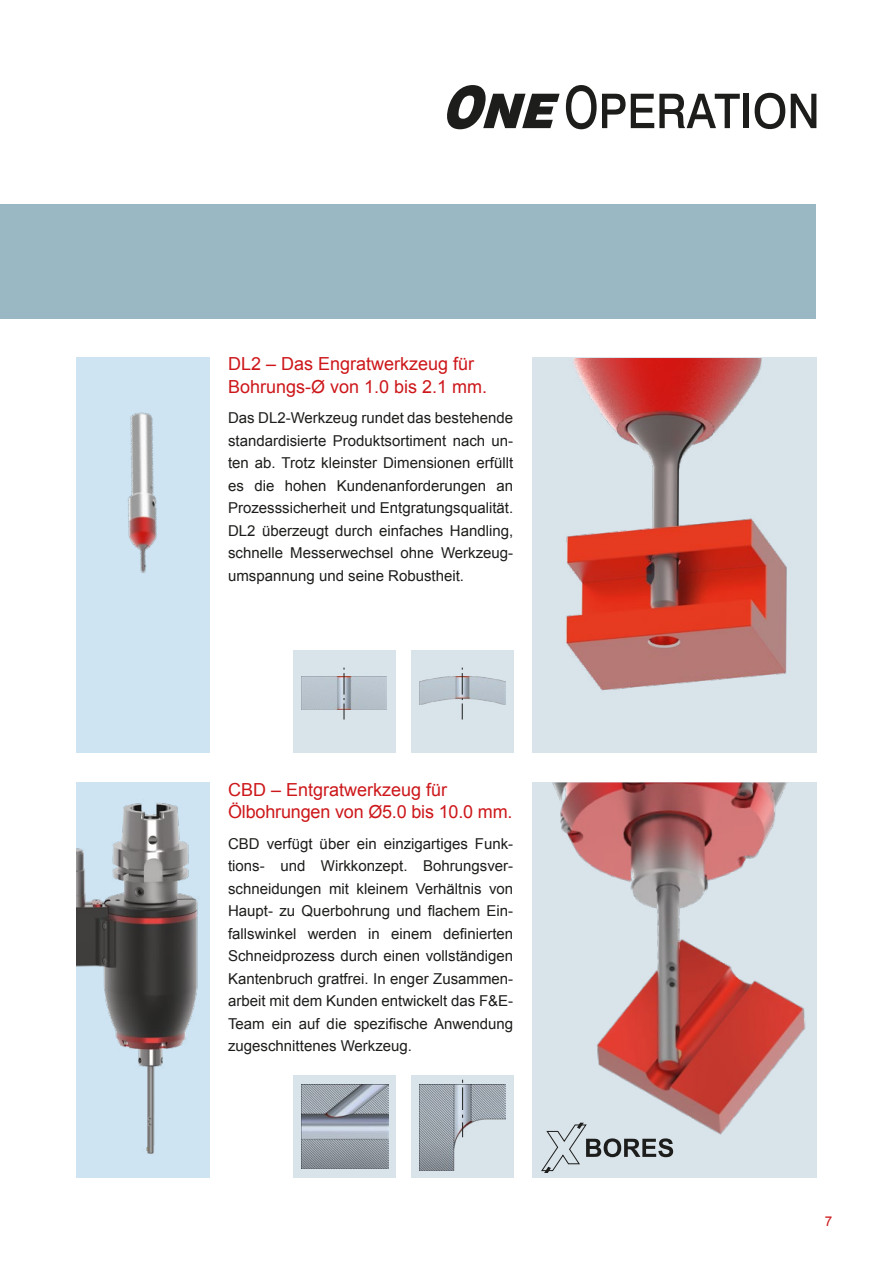
<style>
.page{position:relative;width:893px;height:1263px;background:#fff}
.page>*{position:absolute;margin:0;border:0;box-sizing:border-box;transform-origin:0 0}
.t1{font:18px/22.5px "Arial";color:#cd171a}
.copy_9pt__14pt_zab{font:15px/22.5px "Arial";color:#1d1d1b;text-align:justify}
.t2{font:13.5px "Arial";color:#cd171a}
</style>
<div class="page">
<div style="left:531px;top:782px;width:285px;height:396px;background:#d9e3ea"></div>
<img style="left:552px;top:782px;width:254px;height:353px">
<div style="left:531px;top:357px;width:285px;height:396px;background:#d9e3ea"></div>
<img style="left:566px;top:358px;width:221px;height:333px">
<div style="left:77px;top:357px;width:133px;height:396px;background:#cee4f2"></div>
<img style="left:127px;top:412px;width:30px;height:161px">
<div style="left:77px;top:782px;width:133px;height:396px;background:#cee4f2"></div>
<img style="left:77px;top:802px;width:121px;height:352px">
<div style="left:293px;top:651px;width:102px;height:102px;background:#d9e3ea"></div>
<img style="left:302px;top:676px;width:84px;height:34px">
<div style="left:411px;top:1076px;width:102px;height:102px;background:#d9e3ea"></div>
<img style="left:420px;top:1084px;width:86px;height:86px">
<div style="left:293px;top:1076px;width:102px;height:102px;background:#d9e3ea"></div>
<img style="left:302px;top:1084px;width:86px;height:84px">
<div style="left:411px;top:651px;width:102px;height:102px;background:#d9e3ea"></div>
<img style="left:420px;top:676px;width:85px;height:29px">
<svg style="left:447px;top:85px;width:113px;height:44px"></svg>
<svg style="left:566px;top:85px;width:174px;height:44px"></svg>
<div style="left:744px;top:94px;width:5px;height:34px;background:#1d1d1b"></div>
<svg style="left:755px;top:93px;width:30px;height:36px"></svg>
<svg style="left:791px;top:94px;width:25px;height:34px"></svg>
<svg style="left:344px;top:668px;width:1px;height:51px"></svg>
<svg style="left:462px;top:668px;width:1px;height:51px"></svg>
<svg style="left:462px;top:1080px;width:1px;height:57px"></svg>
<svg style="left:541px;top:1123px;width:132px;height:50px"></svg>
<div style="left:0;top:204px;width:816px;height:115px;background:#9ab7c4"></div>
<p class="t1" style="left:228px;top:353px;width:261px">DL2 – Das Engratwerkzeug für<br>Bohrungs-Ø von 1.0 bis 2.1 mm.</p>
<p class="copy_9pt__14pt_zab" style="left:228px;top:407px;width:287px">Das DL2-Werkzeug rundet das bestehende standardisierte Produktsortiment nach un&shy;ten ab. Trotz kleinster Dimensionen erfüllt es die hohen Kundenanforderungen an Prozesssicherheit und Entgratungsqualität.<br>DL2 überzeugt durch einfaches Handling, schnelle Messerwechsel ohne Werkzeug&shy;umspannung und seine Robustheit.</p>
<p class="t1" style="left:228px;top:778px;width:286px">CBD – Entgratwerkzeug für<br>Ölbohrungen von Ø5.0 bis 10.0 mm.</p>
<p class="copy_9pt__14pt_zab" style="left:228px;top:832px;width:287px">CBD verfügt über ein einzigartiges Funk&shy;tions- und Wirkkonzept. Bohrungsver&shy;schneidungen mit kleinem Verhältnis von Haupt- zu Querbohrung und flachem Ein&shy;fallswinkel werden in einem definierten Schneidprozess durch einen vollständigen Kantenbruch gratfrei. In enger Zusammen&shy;arbeit mit dem Kunden entwickelt das F&amp;E-Team ein auf die spezifische Anwendung zugeschnittenes Werkzeug.</p>
<p class="t2" style="left:825px;top:1212px;width:9px">7</p>
</div>
